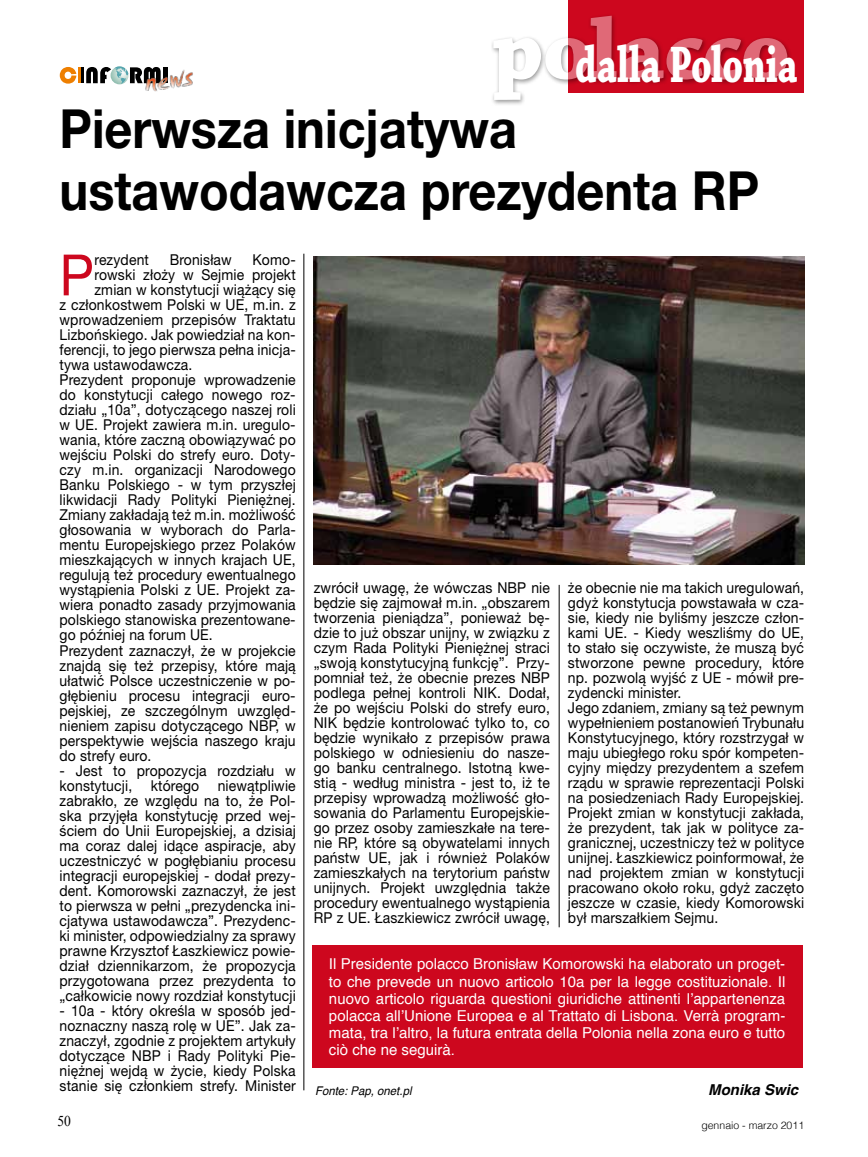
<style>
.page{position:relative;width:868px;height:1157px;background:#fff}
.page>*{position:absolute;margin:0;border:0;box-sizing:border-box;transform-origin:0 0}
.t1{font:700 90px "Chaparral Pro";letter-spacing:-.01em;color:#fff}
.t2{font:57px "Helvetica Neue East A";color:#cd071e;scale:.93 1}
.t3{font:700 54px/61.5px "Helvetica Neue East A";color:#000;scale:.9 1}
.t4{font:700 54px "Chaparral Pro";color:#fff;scale:.7 1}
.t5{font:15px/15px "Helvetica Neue East A";letter-spacing:.01em;color:#000;text-align:justify;scale:.93 1}
.t6{font:15px/17.1px "Helvetica";color:#fff;text-align:justify}
.t7{font:italic 700 15px "Helvetica";color:#000}
.t8{font:15px "Times New Roman";color:#000;scale:.9 1}
.t9{font:italic 12px "Helvetica";color:#000;scale:.95 1}
.t10{font:300 10.5px "Helvetica";color:#000}
</style>
<div class="page">
<div style="left:568px;top:0;width:236px;height:93px;background:#cd071e"></div>
<div style="left:163px;top:67px;width:5px;height:16px;background:#000"></div>
<svg style="left:60px;top:66px;width:101px;height:18px"></svg>
<img style="left:142px;top:70px;width:51px;height:22px">
<svg style="left:492px;top:15px;width:299px;height:90px"></svg>
<hr style="left:303px;top:254px;width:1px;height:836px;background:#000">
<hr style="left:558px;top:585px;width:1px;height:342px;background:#000">
<img style="left:314px;top:257px;width:490px;height:307px">
<div style="left:312px;top:945px;width:490px;height:122px;background:#cd071e"></div>
<h1 class="t1" style="left:492px;top:-3px;width:299px">polacco</h1>
<h3 class="t4" style="left:575px;top:33px;width:319px">dalla Polonia</h3>
<h3 class="t3" style="left:60px;top:99px;width:779px">Pierwsza inicjatywa ustawodawcza prezydenta RP</h3>
<h2 class="t2" style="left:60px;top:241px;width:38px">P</h2>
<p class="t5" style="left:94px;top:253px;width:60px">rezydent</p>
<p class="t5" style="left:170px;top:253px;width:68px">Bronisław</p>
<p class="t5" style="left:252px;top:253px;width:48px">Komo-</p>
<p class="t5" style="left:94px;top:268px;width:218px">rowski złoży w Sejmie projekt</p>
<p class="t5" style="left:94px;top:283px;width:218px">zmian w konstytucji wiążący się</p>
<p class="t5" style="left:60px;top:298px;width:255px">z członkostwem Polski w UE, m.in. z</p>
<p class="t5" style="left:60px;top:313px;width:255px">wprowadzeniem przepisów Traktatu</p>
<p class="t5" style="left:60px;top:328px;width:255px">Lizbońskiego. Jak powiedział na kon-</p>
<p class="t5" style="left:60px;top:343px;width:255px">ferencji, to jego pierwsza pełna inicja-</p>
<p class="t5" style="left:60px;top:358px;width:144px">tywa ustawodawcza.</p>
<p class="t5" style="left:60px;top:373px;width:255px">Prezydent proponuje wprowadzenie</p>
<p class="t5" style="left:60px;top:388px;width:255px">do konstytucji całego nowego roz-</p>
<p class="t5" style="left:60px;top:403px;width:255px">działu „10a”, dotyczącego naszej roli</p>
<p class="t5" style="left:60px;top:418px;width:255px">w UE. Projekt zawiera m.in. uregulo-</p>
<p class="t5" style="left:60px;top:433px;width:255px">wania, które zaczną obowiązywać po</p>
<p class="t5" style="left:60px;top:448px;width:255px">wejściu Polski do strefy euro. Doty-</p>
<p class="t5" style="left:60px;top:463px;width:255px">czy m.in. organizacji Narodowego</p>
<p class="t5" style="left:60px;top:478px;width:255px">Banku Polskiego - w tym przyszłej</p>
<p class="t5" style="left:60px;top:493px;width:255px">likwidacji Rady Polityki Pieniężnej.</p>
<p class="t5" style="left:60px;top:508px;width:255px">Zmiany zakładają też m.in. możliwość</p>
<p class="t5" style="left:60px;top:523px;width:255px">głosowania w wyborach do Parla-</p>
<p class="t5" style="left:60px;top:538px;width:255px">mentu Europejskiego przez Polaków</p>
<p class="t5" style="left:60px;top:553px;width:255px">mieszkających w innych krajach UE,</p>
<p class="t5" style="left:60px;top:568px;width:255px">regulują też procedury ewentualnego</p>
<p class="t5" style="left:60px;top:583px;width:255px">wystąpienia Polski z UE. Projekt za-</p>
<p class="t5" style="left:60px;top:598px;width:255px">wiera ponadto zasady przyjmowania</p>
<p class="t5" style="left:60px;top:613px;width:255px">polskiego stanowiska prezentowane-</p>
<p class="t5" style="left:60px;top:628px;width:166px">go później na forum UE.</p>
<p class="t5" style="left:60px;top:643px;width:255px">Prezydent zaznaczył, że w projekcie</p>
<p class="t5" style="left:60px;top:658px;width:255px">znajdą się też przepisy, które mają</p>
<p class="t5" style="left:60px;top:673px;width:255px">ułatwić Polsce uczestniczenie w po-</p>
<p class="t5" style="left:60px;top:688px;width:255px">głębieniu procesu integracji euro-</p>
<p class="t5" style="left:60px;top:703px;width:255px">pejskiej, ze szczególnym uwzględ-</p>
<p class="t5" style="left:60px;top:718px;width:255px">nieniem zapisu dotyczącego NBP, w</p>
<p class="t5" style="left:60px;top:733px;width:255px">perspektywie wejścia naszego kraju</p>
<p class="t5" style="left:60px;top:748px;width:100px">do strefy euro.</p>
<p class="t5" style="left:60px;top:763px;width:255px">- Jest to propozycja rozdziału w konstytucji, którego niewątpliwie zabrakło, ze względu na to, że Pol&shy;ska przyjęła konstytucję przed wej&shy;ściem do Unii Europejskiej, a dzisiaj ma coraz dalej idące aspiracje, aby uczestniczyć w pogłębianiu procesu integracji europejskiej - dodał prezy&shy;dent. Komorowski zaznaczył, że jest to pierwsza w pełni „prezydencka ini&shy;cjatywa ustawodawcza”. Prezydenc&shy;ki minister, odpowiedzialny za sprawy prawne Krzysztof Łaszkiewicz powie&shy;dział dziennikarzom, że propozycja przygotowana przez prezydenta to „całkowicie nowy rozdział konstytucji</p>
<p class="t5" style="left:60px;top:1003px;width:255px">- 10a - który określa w sposób jed&shy;noznaczny naszą rolę w UE”. Jak za&shy;znaczył, zgodnie z projektem artykuły dotyczące NBP i Rady Polityki Pie&shy;niężnej wejdą w życie, kiedy Polska stanie się członkiem strefy. Minister</p>
<p class="t5" style="left:314px;top:580px;width:255px">zwrócił uwagę, że wówczas NBP nie będzie się zajmował m.in. „obszarem tworzenia pieniądza”, ponieważ bę&shy;dzie to już obszar unijny, w związku z czym Rada Polityki Pieniężnej straci „swoją konstytucyjną funkcję”. Przy&shy;pomniał też, że obecnie prezes NBP podlega pełnej kontroli NIK. Dodał, że po wejściu Polski do strefy euro, NIK będzie kontrolować tylko to, co będzie wynikało z przepisów prawa polskiego w odniesieniu do nasze&shy;go banku centralnego. Istotną kwe&shy;stią - według ministra - jest to, iż te przepisy wprowadzą możliwość gło&shy;sowania do Parlamentu Europejskie&shy;go przez osoby zamieszkałe na tere&shy;nie RP, które są obywatelami innych państw UE, jak i również Polaków zamieszkałych na terytorium państw unijnych. Projekt uwzględnia także procedury ewentualnego wystąpienia RP z UE. Łaszkiewicz zwrócił uwagę,</p>
<p class="t5" style="left:568px;top:580px;width:255px;text-align:left">że obecnie nie ma takich uregulowań, gdyż konstytucja powstawała w cza&shy;sie, kiedy nie byliśmy jeszcze człon&shy;kami UE. - Kiedy weszliśmy do UE, to stało się oczywiste, że muszą być stworzone pewne procedury, które np. pozwolą wyjść z UE - mówił pre&shy;zydencki minister.<br>Jego zdaniem, zmiany są też pewnym wypełnieniem postanowień Trybunału Konstytucyjnego, który rozstrzygał w maju ubiegłego roku spór kompeten&shy;cyjny między prezydentem a szefem rządu w sprawie reprezentacji Polski na posiedzeniach Rady Europejskiej.<br>Projekt zmian w konstytucji zakłada, że prezydent, tak jak w polityce za&shy;granicznej, uczestniczy też w polityce unijnej. Łaszkiewicz poinformował, że nad projektem zmian w konstytucji pracowano około roku, gdyż zaczęto jeszcze w czasie, kiedy Komorowski był marszałkiem Sejmu.</p>
<p class="t6" style="left:329px;top:956px;width:458px">Il Presidente polacco Bronisław Komorowski ha elaborato un proget&shy;to che prevede un nuovo articolo 10a per la legge costituzionale. Il nuovo articolo riguarda questioni giuridiche attinenti l’appartenenza polacca all’Unione Europea e al Trattato di Lisbona. Verrà program&shy;mata, tra l’altro, la futura entrata della Polonia nella zona euro e tutto ciò che ne seguirà.</p>
<p class="t9" style="left:315px;top:1080px;width:103px">Fonte: Pap, onet.pl</p>
<p class="t7" style="left:708px;top:1076px;width:92px">Monika Swic</p>
<p class="t8" style="left:57px;top:1110px;width:16px">50</p>
<p class="t10" style="left:701px;top:1119px;width:104px">gennaio - marzo 2011</p>
</div>
